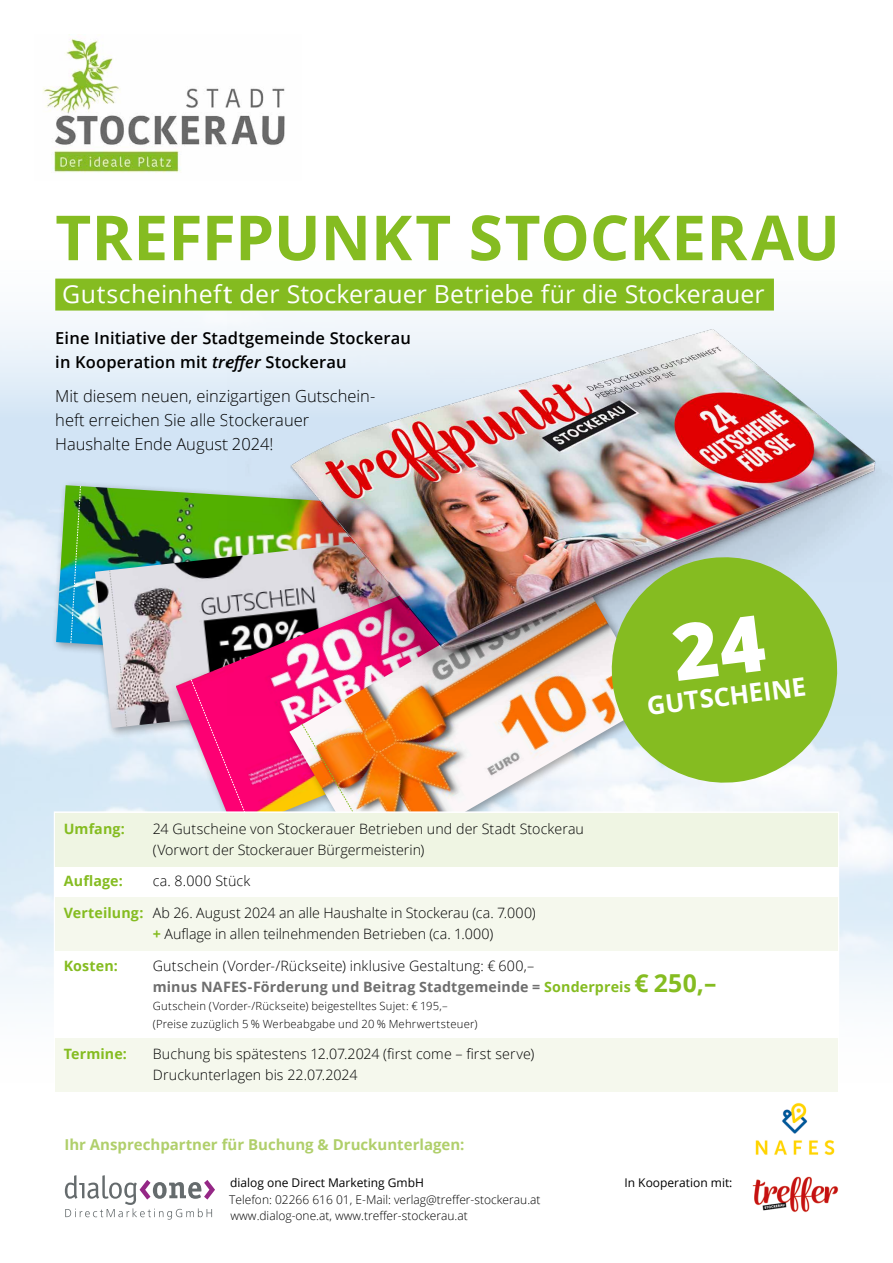
<style>
.page{position:relative;width:893px;height:1263px;background:#fff}
.page>*{position:absolute;margin:0;border:0;box-sizing:border-box;transform-origin:0 0}
.t1{font:700 62.25px "Open Sans";color:#85bc21}
.t2{font:700 25.5px "Open Sans";color:#fff}
.t3{font:24.9px "Open Sans";letter-spacing:.005em;color:#fff}
.t4{font:300 16.5px/24px "Open Sans";color:#000}
.t5{font:600 16.5px/24px "Open Sans";letter-spacing:.01em;color:#000}
.t6{font:700 15px "Open Sans";color:#b0cf6b}
.t7{font:300 14.25px/21px "Open Sans";letter-spacing:.005em;color:#000}
.t8{font:700 14.25px "Open Sans";letter-spacing:.005em;color:#85bc21}
.t9{font:300 12px/16.5px "Open Sans";color:#000}
.t10{font:12px "Open Sans";color:#000}
.t11{font:300 11.25px/18px "Open Sans";letter-spacing:.015em;color:#000}
.s1{font-style:italic}
.s2{font-weight:700;color:#85bc21}
.s3{font-weight:700;color:#6e6e6e}
.s4{font-weight:700;font-size:24.75px;color:#85bc21}
</style>
<div class="page">
<img style="left:752px;top:1176px;width:87px;height:37px">
<div style="left:52px;top:480px;width:354px;height:193px;background:#000;opacity:.35"></div>
<img style="left:56px;top:485px;width:171px;height:177px">
<svg style="left:70px;top:485px;width:11px;height:158px;background:#3ba877"></svg>
<div style="left:90px;top:531px;width:360px;height:208px;background:#000;opacity:.35"></div>
<img style="left:95px;top:536px;width:132px;height:192px">
<svg style="left:109px;top:570px;width:18px;height:157px;background:#dbd9de"></svg>
<img style="left:176px;top:563px;width:109px;height:248px">
<svg style="left:190px;top:679px;width:61px;height:132px;background:#f43791"></svg>
<img style="left:289px;top:715px;width:365px;height:96px">
<img style="left:302px;top:724px;width:80px;height:87px">
<svg style="left:53px;top:811px;width:787px;height:281px"></svg>
<div style="left:55px;top:279px;width:719px;height:32px;background:#85bc21"></div>
<div style="left:55px;top:813px;width:783px;height:53px;background:#eff5e3"></div>
<div style="left:55px;top:1038px;width:783px;height:53px;background:#f5f8ed"></div>
<div style="left:55px;top:897px;width:783px;height:54px;background:#f5f8ed"></div>
<img style="left:227px;top:280px;width:666px;height:434px">
<svg style="left:605px;top:550px;width:239px;height:239px;background:#9ec460"></svg>
<svg style="left:65px;top:1175px;width:150px;height:44px"></svg>
<img style="left:43px;top:39px;width:242px;height:134px">
<img style="left:755px;top:1102px;width:80px;height:54px">
<div style="left:671px;top:615px;width:96px;height:66px;background:#85bc21"></div>
<h1 class="t1" style="left:55px;top:194px;width:786px">TREFFPUNKT STOCKERAU</h1>
<h3 class="t3" style="left:62px;top:277px;width:704px">Gutscheinheft der Stockerauer Betriebe für die Stockerauer</h3>
<p class="t5" style="left:55px;top:325px;width:357px">Eine Initiative der Stadtgemeinde Stockerau in Kooperation mit <span class="s1">treffer</span> Stockerau</p>
<p class="t4" style="left:55px;top:383px;width:322px">Mit diesem neuen, einzigartigen Gutschein&shy;heft erreichen Sie alle Stockerauer<br>Haushalte Ende August 2024!</p>
<h2 class="t2" style="left:645px;top:688px;width:162px;rotate:-7deg">GUTSCHEINE</h2>
<p class="t8" style="left:64px;top:818px;width:63px">Umfang:</p>
<p class="t7" style="left:153px;top:817px;width:433px">24 Gutscheine von Stockerauer Betrieben und der Stadt Stockerau (Vorwort der Stockerauer Bürgermeisterin)</p>
<p class="t8" style="left:64px;top:871px;width:61px">Auflage:</p>
<p class="t7" style="left:153px;top:870px;width:99px">ca. 8.000 Stück</p>
<p class="t7" style="left:153px;top:902px;width:384px;text-indent:-89px"><span class="s2">Verteilung:</span> Ab 26. August 2024 an alle Haushalte in Stockerau (ca. 7.000) <span class="s2">+</span> Auflage in allen teilnehmenden Betrieben (ca. 1.000)</p>
<p class="t8" style="left:64px;top:955px;width:56px">Kosten:</p>
<p class="t7" style="left:153px;top:954px;width:565px">Gutschein (Vorder-/Rückseite) inklusive Gestaltung: € 600,–<br><span class="s3">minus NAFES-Förderung und Beitrag Stadtgemeinde =</span> <span class="s2">Sonderpreis</span> <span class="s4">€ 250,–</span></p>
<p class="t11" style="left:153px;top:996px;width:326px">Gutschein (Vorder-/Rückseite) beigestelltes Sujet: € 195,– (Preise zuzüglich 5 % Werbeabgabe und 20 % Mehrwertsteuer)</p>
<p class="t8" style="left:64px;top:1044px;width:65px">Termine:</p>
<p class="t7" style="left:153px;top:1043px;width:383px">Buchung bis spätestens 12.07.2024 (first come – first serve)<br>Druckunterlagen bis 22.07.2024</p>
<p class="t6" style="left:64px;top:1134px;width:402px">Ihr Ansprechpartner für Buchung &amp; Druckunterlagen:</p>
<p class="t10" style="left:230px;top:1175px;width:195px">dialog one Direct Marketing GmbH</p>
<p class="t9" style="left:229px;top:1191px;width:313px">Telefon: 02266 616 01, E-Mail: verlag@treffer-stockerau.at www.dialog-one.at, www.treffer-stockerau.at</p>
<p class="t10" style="left:624px;top:1175px;width:109px">In Kooperation mit:</p>
</div>
